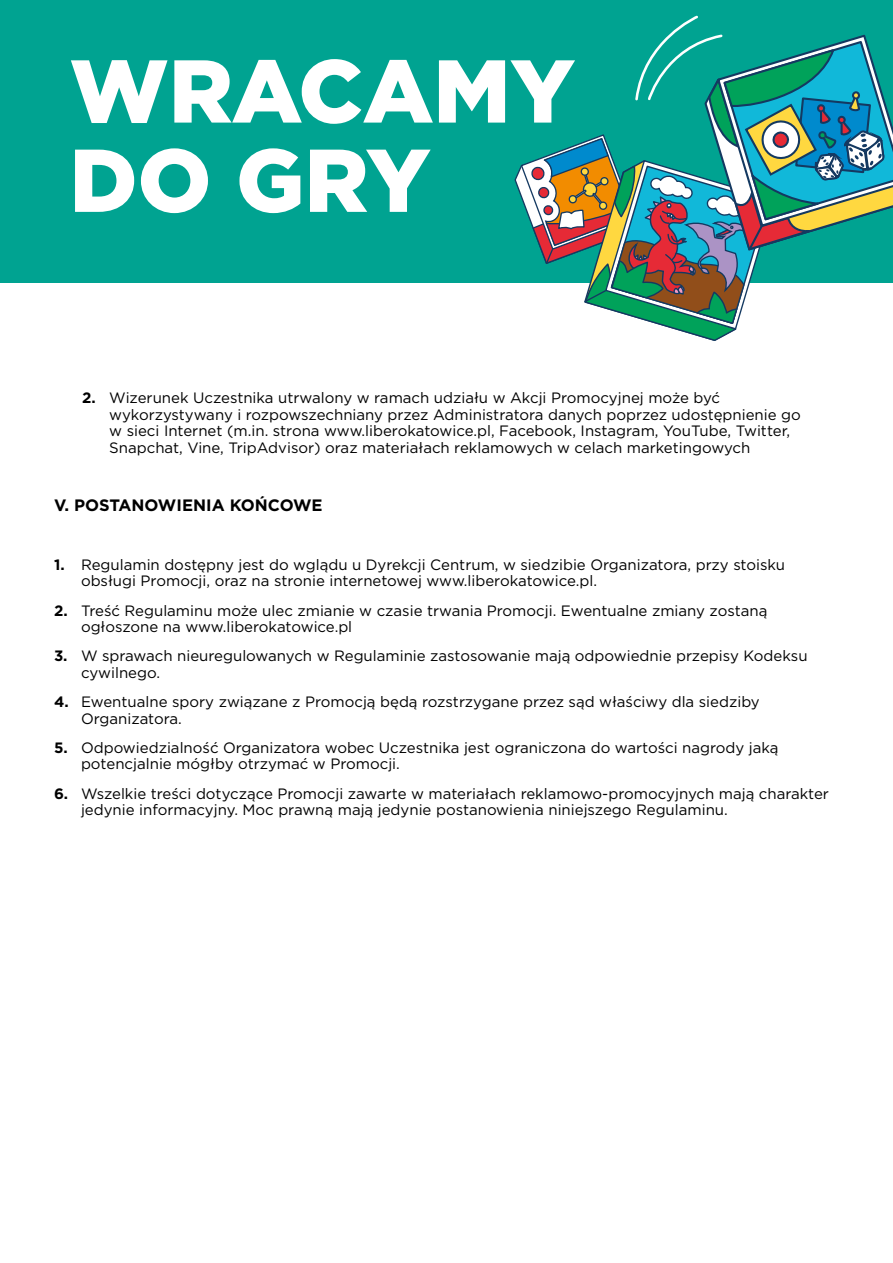
<style>
.page{position:relative;width:893px;height:1263px;background:#fff}
.page>*{position:absolute;margin:0;border:0;box-sizing:border-box;transform-origin:0 0}
.t1{font:900 88.95px/89.2px "Gotham";color:#fff}
.t2{font:700 16.5px "Gotham";color:#000}
.t3{font:15px/16.5px "Gotham";color:#000}
.s1{font-weight:700}
</style>
<div class="page">
<div style="left:0;top:0;width:893px;height:283px;background:#00a391"></div>
<svg style="left:514px;top:15px;width:379px;height:326px"></svg>
<h1 class="t1" style="left:70px;top:46px;width:507px">WRACAMY<br>DO GRY</h1>
<p class="t3" style="left:109px;top:389px;width:693px;text-indent:-27px"><span class="s1">2.</span> Wizerunek Uczestnika utrwalony w ramach udziału w Akcji Promocyjnej może być wykorzystywany i rozpowszechniany przez Administratora danych poprzez udostępnienie go w sieci Internet (m.in. strona www.liberokatowice.pl, Facebook, Instagram, YouTube, Twitter, Snapchat, Vine, TripAdvisor) oraz materiałach reklamowych w celach marketingowych</p>
<p class="t2" style="left:54px;top:494px;width:270px">V. POSTANOWIENIA KOŃCOWE</p>
<p class="t3" style="left:81px;top:556px;width:706px;text-indent:-27px"><span class="s1">1.</span> Regulamin dostępny jest do wglądu u Dyrekcji Centrum, w siedzibie Organizatora, przy stoisku obsługi Promocji, oraz na stronie internetowej www.liberokatowice.pl.</p>
<p class="t3" style="left:81px;top:602px;width:688px;text-indent:-27px"><span class="s1">2.</span> Treść Regulaminu może ulec zmianie w czasie trwania Promocji. Ewentualne zmiany zostaną ogłoszone na www.liberokatowice.pl</p>
<p class="t3" style="left:81px;top:647px;width:728px;text-indent:-27px"><span class="s1">3.</span> W sprawach nieuregulowanych w Regulaminie zastosowanie mają odpowiednie przepisy Kodeksu cywilnego.</p>
<p class="t3" style="left:81px;top:693px;width:680px;text-indent:-27px"><span class="s1">4.</span> Ewentualne spory związane z Promocją będą rozstrzygane przez sąd właściwy dla siedziby<br>Organizatora.</p>
<p class="t3" style="left:81px;top:739px;width:699px;text-indent:-27px"><span class="s1">5.</span> Odpowiedzialność Organizatora wobec Uczestnika jest ograniczona do wartości nagrody jaką potencjalnie mógłby otrzymać w Promocji.</p>
<p class="t3" style="left:81px;top:785px;width:749px;text-indent:-27px"><span class="s1">6.</span> Wszelkie treści dotyczące Promocji zawarte w materiałach reklamowo-promocyjnych mają charakter jedynie informacyjny. Moc prawną mają jedynie postanowienia niniejszego Regulaminu.</p>
</div>
